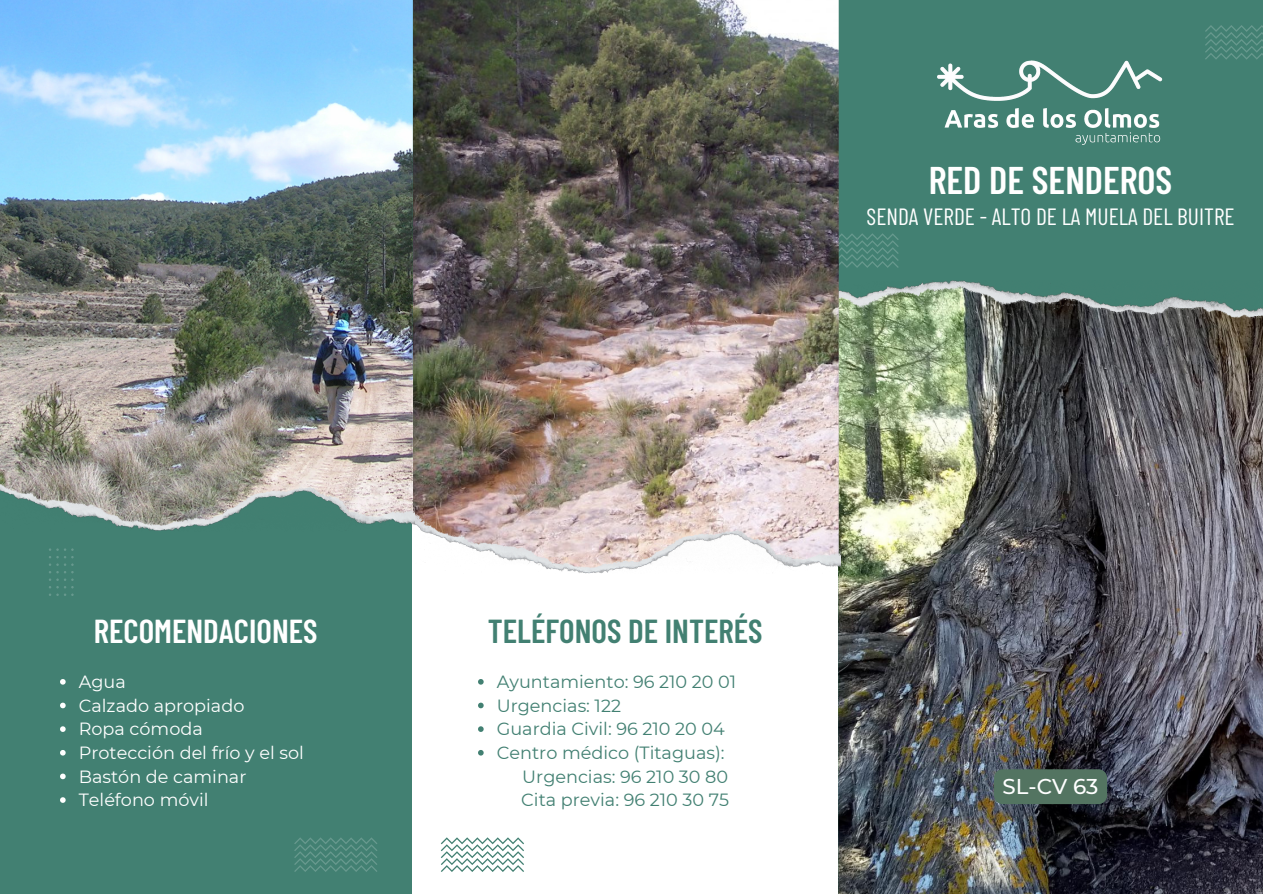
<style>
.page{position:relative;width:1263px;height:894px;background:#fff}
.page>*{position:absolute;margin:0;border:0;box-sizing:border-box;transform-origin:0 0}
.t1{font:600 38.55px "Barlow Condensed";color:#fff}
.t2{font:600 33.15px "Barlow Condensed";color:#428072}
.t3{font:600 33.15px "Barlow Condensed";color:#fff}
.t4{font:23.4px "Barlow Condensed";color:#fff}
.t5{font:500 21.3px "Montserrat";color:#fff}
.t6{font:17.7px "Montserrat";color:#428072}
.t7{font:17.7px "Montserrat";color:#fff}
</style>
<div class="page">
<div style="left:0;top:0;width:1263px;height:893px;background:#428072"></div>
<div style="left:413px;top:376px;width:425px;height:517px;background:#fff"></div>
<img style="left:838px;top:318px;width:425px;height:575px">
<img style="left:839px;top:280px;width:424px;height:38px">
<img style="left:937px;top:60px;width:226px;height:85px">
<svg style="left:839px;top:233px;width:60px;height:35px"></svg>
<img style="left:413px;top:0;width:426px;height:513px">
<img style="left:414px;top:513px;width:426px;height:60px">
<img style="left:0;top:0;width:413px;height:470px">
<img style="left:0;top:470px;width:414px;height:61px">
<svg style="left:441px;top:837px;width:83px;height:34px"></svg>
<svg style="left:49px;top:548px;width:25px;height:48px"></svg>
<svg style="left:294px;top:837px;width:83px;height:34px"></svg>
<svg style="left:1205px;top:25px;width:58px;height:35px"></svg>
<div style="left:994px;top:769px;width:113px;height:34px;background:#537461"></div>
<svg style="left:478px;top:679px;width:6px;height:5px"></svg>
<svg style="left:478px;top:702px;width:6px;height:6px"></svg>
<svg style="left:478px;top:726px;width:6px;height:5px"></svg>
<svg style="left:478px;top:750px;width:6px;height:5px"></svg>
<svg style="left:60px;top:679px;width:6px;height:5px"></svg>
<svg style="left:60px;top:702px;width:6px;height:6px"></svg>
<svg style="left:60px;top:726px;width:6px;height:5px"></svg>
<svg style="left:60px;top:750px;width:6px;height:5px"></svg>
<svg style="left:60px;top:773px;width:6px;height:6px"></svg>
<svg style="left:60px;top:797px;width:6px;height:5px"></svg>
<p class="t1" style="left:929px;top:155px;width:245px">RED DE SENDEROS</p>
<h1 class="t4" style="left:867px;top:201px;width:369px">SENDA VERDE - ALTO DE LA MUELA DEL BUITRE</h1>
<p class="t3" style="left:94px;top:609px;width:225px">RECOMENDACIONES</p>
<p class="t2" style="left:488px;top:609px;width:276px">TELÉFONOS DE INTERÉS</p>
<p class="t7" style="left:79px;top:670px;width:49px">Agua</p>
<p class="t7" style="left:79px;top:694px;width:167px">Calzado apropiado</p>
<h2 class="t7" style="left:79px;top:718px;width:125px">Ropa cómoda</h2>
<h2 class="t7" style="left:79px;top:741px;width:227px">Protección del frío y el sol</h2>
<p class="t7" style="left:79px;top:765px;width:169px">Bastón de caminar</p>
<p class="t7" style="left:79px;top:788px;width:131px">Teléfono móvil</p>
<p class="t6" style="left:497px;top:670px;width:241px">Ayuntamiento: 96 210 20 01</p>
<h3 class="t6" style="left:497px;top:694px;width:126px">Urgencias: 122</h3>
<p class="t6" style="left:497px;top:718px;width:230px">Guardia Civil: 96 210 20 04</p>
<p class="t6" style="left:497px;top:741px;width:229px">Centro médico (Titaguas):</p>
<p class="t6" style="left:522px;top:765px;width:207px">Urgencias: 96 210 30 80</p>
<p class="t6" style="left:521px;top:788px;width:209px">Cita previa: 96 210 30 75</p>
<h4 class="t5" style="left:1003px;top:773px;width:97px">SL-CV 63</h4>
</div>
